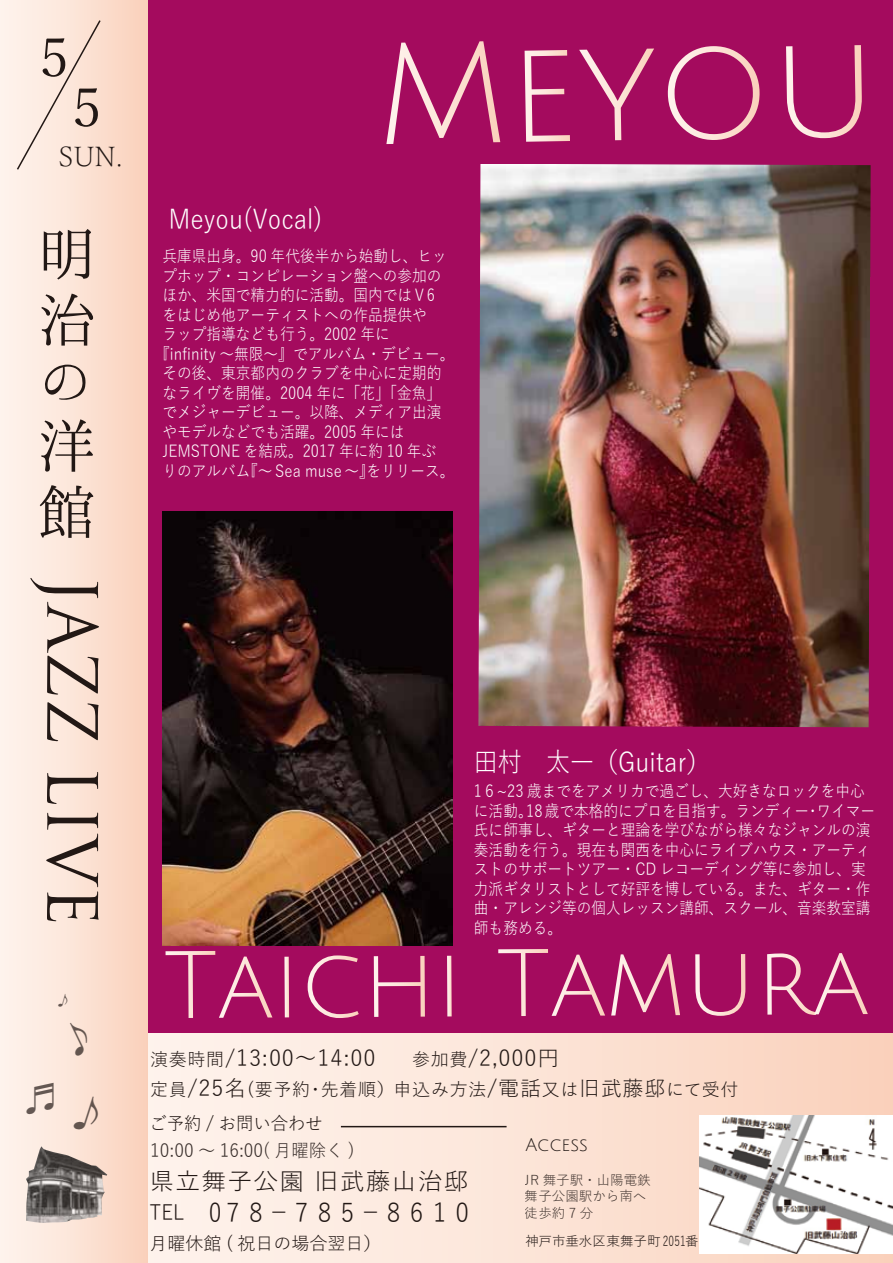
<style>
.page{position:relative;width:893px;height:1263px;background:#fff}
.page>*{position:absolute;margin:0;border:0;box-sizing:border-box;transform-origin:0 0}
.t1{font:54px "Yu Mincho";color:#221815}
.t2{font:33px "Koz Go Pro";color:#221815}
.t3{font:27px "Yu Gothic";color:#fff;scale:.89 1}
.t4{font:300 27px "Yu Mincho";color:#221815}
.t5{font:25.5px "Yu Gothic";color:#221815;scale:.9 1}
.t6{font:24px "Yu Gothic";letter-spacing:.05em;color:#221815}
.t7{font:21.75px "Yu Gothic";letter-spacing:.04em;color:#221815}
.t8{font:18px "Yu Gothic";letter-spacing:.04em;color:#221815}
.t9{font:18px "Yu Gothic";color:rgb(34 24 21/.9);scale:.96 1}
.t10{font:18px "Yu Gothic";color:#221815}
.t11{font:18px "Yu Gothic";color:#221815;scale:.96 1}
.t12{font:18px "Julius Sans One";color:#221815}
.t13{font:16.5px/19.5px "Yu Gothic";color:#fff;scale:.89 1}
.t14{font:13.5px/16.5px "Yu Gothic";color:#221815}
.s1{font-size:18px}
.s2{font-size:21px}
.s3{font-size:21.75px}
</style>
<div class="page">
<div style="left:141px;top:0;width:752px;height:1048px;background:#a40b5e"></div>
<div style="left:129px;top:1033px;width:764px;height:230px;background:linear-gradient(to right,#fef5ef,#fad3bf)"></div>
<div style="left:0;top:0;width:148px;height:1263px;background:linear-gradient(to right,#fef5f0,#fad2bd)"></div>
<svg style="left:15px;top:19px;width:87px;height:152px;background:#f8e4d9"></svg>
<img style="left:26px;top:1147px;width:81px;height:76px">
<svg style="left:44px;top:229px;width:47px;height:50px;background:#b9a79d"></svg>
<svg style="left:41px;top:294px;width:52px;height:52px;background:#c8b6ac"></svg>
<svg style="left:45px;top:365px;width:41px;height:35px"></svg>
<svg style="left:41px;top:419px;width:52px;height:53px;background:#ccb9af"></svg>
<svg style="left:40px;top:485px;width:53px;height:53px;background:#b7a59c"></svg>
<img style="left:700px;top:1116px;width:193px;height:137px">
<svg style="left:30px;top:578px;width:69px;height:116px;background:#d6c2b8"></svg>
<svg style="left:47px;top:702px;width:52px;height:39px;background:#c3b0a5"></svg>
<svg style="left:47px;top:772px;width:51px;height:32px;background:#c8b4aa"></svg>
<svg style="left:46px;top:813px;width:53px;height:108px;background:#cab6ac"></svg>
<hr style="left:341px;top:1126px;width:166px;height:1px;background:#221815">
<img style="left:163px;top:511px;width:290px;height:435px">
<img style="left:478px;top:164px;width:393px;height:563px">
<svg style="left:386px;top:41px;width:114px;height:103px"></svg>
<svg style="left:525px;top:50px;width:45px;height:92px"></svg>
<svg style="left:579px;top:49px;width:75px;height:91px"></svg>
<svg style="left:668px;top:46px;width:92px;height:94px"></svg>
<svg style="left:786px;top:45px;width:76px;height:93px"></svg>
<svg style="left:166px;top:951px;width:106px;height:67px"></svg>
<div style="left:284px;top:957px;width:5px;height:60px;background:#fdebe0"></div>
<svg style="left:308px;top:955px;width:51px;height:63px"></svg>
<svg style="left:374px;top:956px;width:51px;height:61px"></svg>
<svg style="left:447px;top:956px;width:5px;height:60px"></svg>
<svg style="left:498px;top:949px;width:107px;height:67px"></svg>
<svg style="left:611px;top:954px;width:69px;height:61px"></svg>
<svg style="left:695px;top:954px;width:50px;height:62px"></svg>
<svg style="left:767px;top:953px;width:101px;height:62px"></svg>
<svg style="left:73px;top:1093px;width:29px;height:41px"></svg>
<svg style="left:62px;top:1019px;width:31px;height:38px"></svg>
<svg style="left:58px;top:992px;width:11px;height:16px"></svg>
<h1 class="t1" style="left:40px;top:8px;width:31px">5</h1>
<h1 class="t1" style="left:72px;top:58px;width:31px">5</h1>
<h3 class="t4" style="left:59px;top:132px;width:65px">SUN.</h3>
<h3 class="t3" style="left:168px;top:194px;width:175px">Meyou(Vocal)</h3>
<p class="t13" style="left:163px;top:245px;width:321px">兵庫県出身。90 年代後半から始動し、ヒッ</p>
<p class="t13" style="left:163px;top:264px;width:315px">プホップ・コンピレーション盤への参加の</p>
<p class="t13" style="left:163px;top:284px;width:308px">ほか、米国で精力的に活動。国内ではＶ6</p>
<p class="t13" style="left:163px;top:303px;width:298px">をはじめ他アーティストへの作品提供や</p>
<p class="t13" style="left:163px;top:323px;width:257px">ラップ指導なども行う。2002 年に</p>
<p class="t13" style="left:155px;top:342px;width:338px">『infinity ～無限～』でアルバム・デビュー。</p>
<p class="t13" style="left:163px;top:362px;width:315px">その後、東京都内のクラブを中心に定期的</p>
<p class="t13" style="left:163px;top:381px;width:315px">なライヴを開催。2004 年に「花」「金魚」</p>
<p class="t13" style="left:163px;top:401px;width:315px">でメジャーデビュー。以降、メディア出演</p>
<p class="t13" style="left:163px;top:420px;width:273px">やモデルなどでも活躍。2005 年には</p>
<p class="t13" style="left:163px;top:440px;width:309px">JEMSTONE を結成。2017 年に約 10 年ぶ</p>
<p class="t13" style="left:163px;top:459px;width:330px">りのアルバム『～ Sea muse ～』をリリース。</p>
<h2 class="t2" style="left:26px;top:1078px;width:34px">♬</h2>
<h3 class="t3" style="left:474px;top:737px;width:267px">田村　太一（Guitar）</h3>
<p class="t13" style="left:474px;top:779px;width:452px">1６~23 歳までをアメリカで過ごし、大好きなロックを中心に活動。18歳で本格的にプロを目指す。ランディー・ワイマー氏に師事し、ギターと理論を学びながら様々なジャンルの演奏活動を行う。現在も関西を中心にライブハウス・アーティストのサポートツアー・CD レコーディング等に参加し、実力派ギタリストとして好評を博している。また、ギター・作曲・アレンジ等の個人レッスン講師、スクール、音楽教室講師も務める。</p>
<h3 class="t7" style="left:150px;top:1038px;width:411px"><span class="s1">演奏時間</span><span class="s2">/</span>13:00～14:00<span class="s2">　</span> <span class="s1">参加費</span><span class="s2">/</span>2,000円</h3>
<p class="t8" style="left:150px;top:1073px;width:590px">定員<span class="s2">/</span><span class="s3">25名</span>(要予約・先着順）申込み方法<span class="s2">/電話</span>又は<span class="s2">旧武藤邸</span>にて受付</p>
<p class="t11" style="left:150px;top:1107px;width:182px">ご予約 / お問い合わせ</p>
<p class="t9" style="left:150px;top:1134px;width:215px">10:00 ～ 16:00( 月曜除く )</p>
<h3 class="t6" style="left:150px;top:1159px;width:320px">県立舞子公園 旧武藤山治邸</h3>
<h3 class="t5" style="left:150px;top:1189px;width:362px"><span class="s2">TEL 　</span>0７８－７８５－８６１０</h3>
<p class="t10" style="left:150px;top:1227px;width:242px">月曜休館 ( 祝日の場合翌日）　</p>
<p class="t12" style="left:525px;top:1135px;width:64px">Access</p>
<p class="t14" style="left:525px;top:1170px;width:127px">JR 舞子駅・山陽電鉄舞子公園駅から南へ徒歩約 7 分</p>
<p class="t14" style="left:525px;top:1231px;width:175px">神戸市垂水区東舞子町 2051番</p>
</div>
